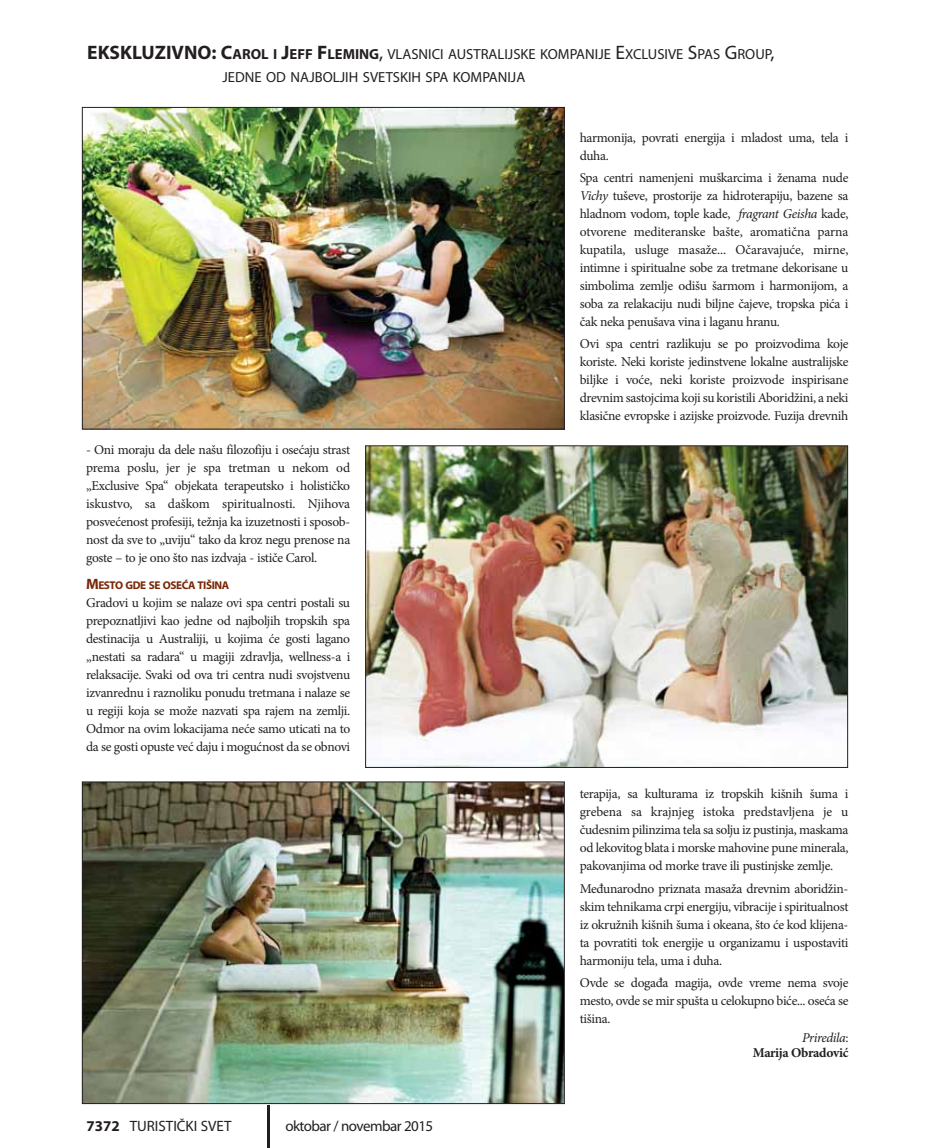
<style>
.page{position:relative;width:936px;height:1148px;background:#fff}
.page>*{position:absolute;margin:0;border:0;box-sizing:border-box;transform-origin:0 0}
.t1{font:15px "Myriad Pro";letter-spacing:-.035em;color:#231f20}
.t2{font:15px "Myriad Pro";color:#231f20}
.t3{font:14.7px/23.4px "Myriad Pro";color:#231f20}
.t4{font:13.5px/18px "Minion Pro";letter-spacing:-.025em;color:#231f20;text-align:justify}
.t5{font:700 13.5px/15px "Minion Pro";letter-spacing:-.025em;color:#231f20;text-align:right}
.t6{font:700 11.25px "Myriad Pro";letter-spacing:-.035em;color:#7a2705}
.s1{font-weight:700;font-size:19.5px}
.s2{font-weight:700}
.s3{font-size:19.5px}
.s4{font-size:15px}
.s5{font-style:italic}
.s6{font-weight:400;font-style:italic}
.s7{font-weight:400}
</style>
<div class="page">
<hr style="left:267px;top:1105px;width:2px;height:42px;background:#231f20">
<img style="left:84px;top:109px;width:479px;height:318px">
<div style="left:82px;top:107px;width:483px;height:322px;border:1px solid #231f20"></div>
<img style="left:367px;top:447px;width:479px;height:318px">
<div style="left:365px;top:445px;width:483px;height:322px;border:1px solid #231f20"></div>
<img style="left:84px;top:783px;width:479px;height:318px">
<div style="left:82px;top:781px;width:483px;height:322px;border:1px solid #231f20"></div>
<p class="t3" style="left:223px;top:43px;width:554px;text-indent:-135px"><span class="s1">EKSKLUZIVNO: C</span><span class="s2">AROL I</span> <span class="s1">J</span><span class="s2">EFF</span> <span class="s1">F</span><span class="s2">LEMING</span><span class="s3">,</span> VLASNICI AUSTRALIJSKE KOMPANIJE <span class="s3">E</span>XCLUSIVE <span class="s3">S</span>PAS <span class="s3">G</span>ROUP<span class="s3">,<br></span>JEDNE OD NAJBOLJIH SVETSKIH SPA KOMPANIJA</p>
<p class="t4" style="left:86px;top:442px;width:266px">- Oni moraju da dele našu filozofiju i osećaju strast prema poslu, jer je spa tretman u nekom od „Exclusive Spa“ objekata terapeutsko i holističko iskustvo, sa daškom spiritualnosti. Njihova posvećenost profesiji, težnja ka izuzetnosti i sposob&shy;nost da sve to „uviju“ tako da kroz negu prenose na goste – to je ono što nas izdvaja - ističe Carol.</p>
<p class="t6" style="left:86px;top:580px;width:145px"><span class="s4">M</span>ESTO GDE SE OSEĆA TIŠINA</p>
<p class="t4" style="left:86px;top:594px;width:266px">Gradovi u kojim se nalaze ovi spa centri postali su prepoznatljivi kao jedne od najboljih tropskih spa destinacija u Australiji, u kojima će gosti lagano „nestati sa radara“ u magiji zdravlja, wellness-a i relaksacije. Svaki od ova tri centra nudi svojstvenu izvanrednu i raznoliku ponudu tretmana i nalaze se u regiji koja se može nazvati spa rajem na zemlji.<br>Odmor na ovim lokacijama neće samo uticati na to da se gosti opuste već daju i mogućnost da se obnovi</p>
<p class="t2" style="left:87px;top:1120px;width:147px"><span class="s2">7372</span> TURISTIČKI SVET</p>
<p class="t1" style="left:285px;top:1120px;width:149px">oktobar / novembar 2015</p>
<p class="t4" style="left:580px;top:129px;width:270px">harmonija, povrati energija i mladost uma, tela i duha.</p>
<p class="t4" style="left:580px;top:170px;width:270px">Spa centri namenjeni muškarcima i ženama nude <span class="s5">Vichy</span> tuševe, prostorije za hidroterapiju, bazene sa hladnom vodom, tople kade, <span class="s5">fragrant Geisha</span> kade, otvorene mediteranske bašte, aromatična parna kupatila, usluge masaže... Očaravajuće, mirne, intimne i spiritualne sobe za tretmane dekorisane u simbolima zemlje odišu šarmom i harmonijom, a soba za relakaciju nudi biljne čajeve, tropska pića i čak neka penušava vina i laganu hranu.</p>
<p class="t4" style="left:580px;top:336px;width:270px">Ovi spa centri razlikuju se po proizvodima koje koriste. Neki koriste jedinstvene lokalne australijske biljke i voće, neki koriste proizvode inspirisane drevnim sastojcima koji su koristili Aboridžini, a neki klasične evropske i azijske proizvode. Fuzija drevnih</p>
<p class="t4" style="left:580px;top:786px;width:270px">terapija, sa kulturama iz tropskih kišnih šuma i grebena sa krajnjeg istoka predstavljena je u čudesnim pilinzima tela sa solju iz pustinja, maskama od lekovitog blata i morske mahovine pune minerala, pakovanjima od morke trave ili pustinjske zemlje.</p>
<p class="t4" style="left:580px;top:880px;width:270px">Međunarodno priznata masaža drevnim aboridžin&shy;skim tehnikama crpi energiju, vibracije i spiritualnost iz okružnih kišnih šuma i okeana, što će kod klijena&shy;ta povratiti tok energije u organizamu i uspostaviti harmoniju tela, uma i duha.</p>
<p class="t4" style="left:580px;top:974px;width:270px">Ovde se događa magija, ovde vreme nema svoje mesto, ovde se mir spušta u celokupno biće... oseća se tišina.</p>
<p class="t5" style="left:753px;top:1031px;width:97px"><span class="s6">Priredila</span><span class="s7">:<br></span>Marija Obradović</p>
</div>
